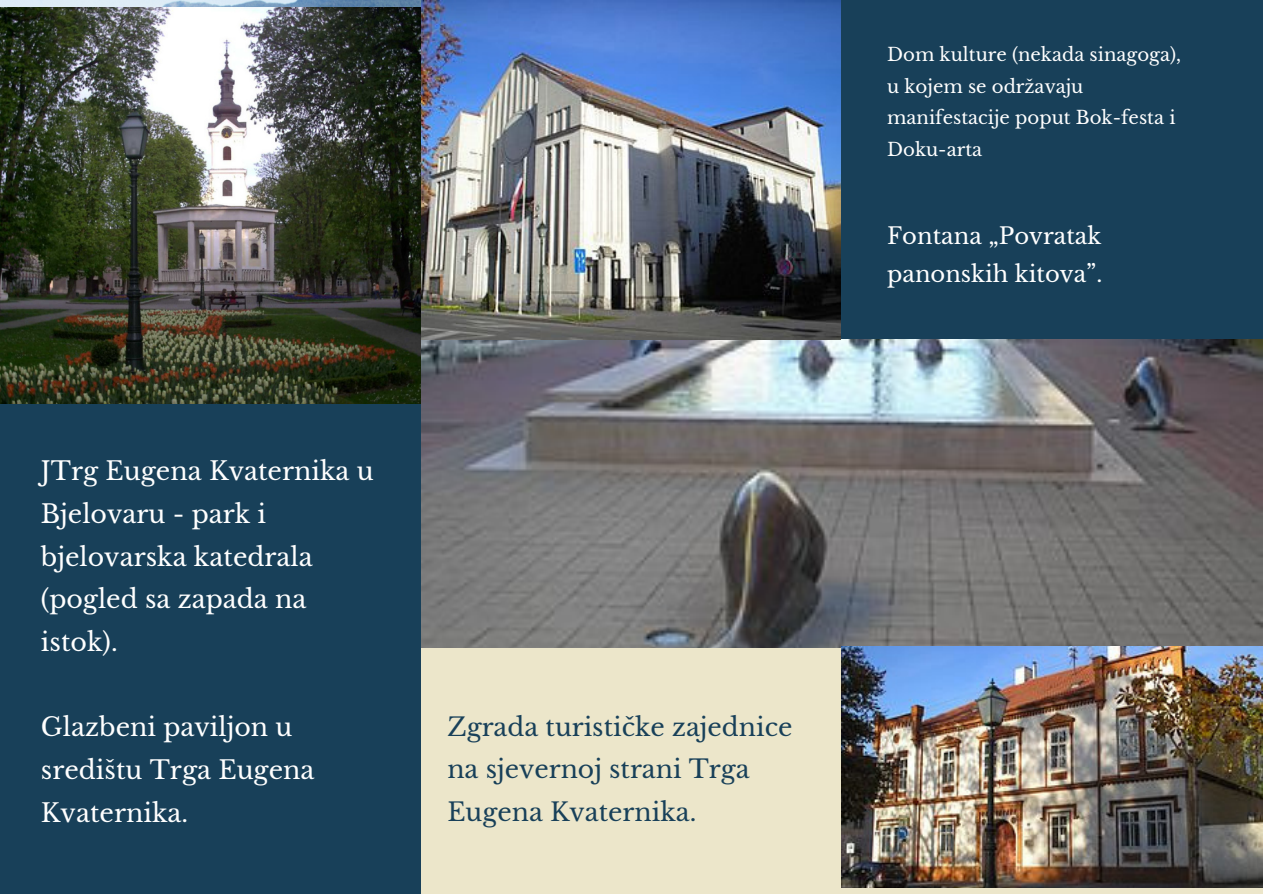
<style>
.page{position:relative;width:1263px;height:894px;background:#fff}
.page>*{position:absolute;margin:0;border:0;box-sizing:border-box;transform-origin:0 0}
.t1{font:25.2px/42.6px "Libre Baskerville";color:#fff}
.t2{font:25.05px/42.8px "Libre Baskerville";color:#184059}
.t3{font:22.65px/38.2px "Libre Baskerville";color:#fff}
.t4{font:18.15px/31.5px "Libre Baskerville";color:#fff}
</style>
<div class="page">
<div style="left:0;top:0;width:1263px;height:893px;background:#ece6ca"></div>
<img style="left:0;top:0;width:840px;height:338px">
<img style="left:421px;top:338px;width:841px;height:309px">
<img style="left:841px;top:646px;width:422px;height:241px">
<div style="left:0;top:340px;width:421px;height:553px;background:#184059"></div>
<div style="left:840px;top:0;width:423px;height:339px;background:#184059"></div>
<img style="left:0;top:7px;width:421px;height:396px">
<p class="t1" style="left:41px;top:450px;width:334px">JTrg Eugena Kvaternika u<br>Bjelovaru - park i bjelovarska katedrala (pogled sa zapada na istok).</p>
<p class="t1" style="left:41px;top:706px;width:275px">Glazbeni paviljon u središtu Trga Eugena<br>Kvaternika.</p>
<p class="t2" style="left:447px;top:705px;width:347px">Zgrada turističke zajednice na sjevernoj strani Trga<br>Eugena Kvaternika.</p>
<p class="t4" style="left:887px;top:39px;width:295px">Dom kulture (nekada sinagoga), u kojem se održavaju manifestacije poput Bok-festa i<br>Doku-arta</p>
<p class="t3" style="left:887px;top:217px;width:217px">Fontana „Povratak panonskih kitova”.</p>
</div>
